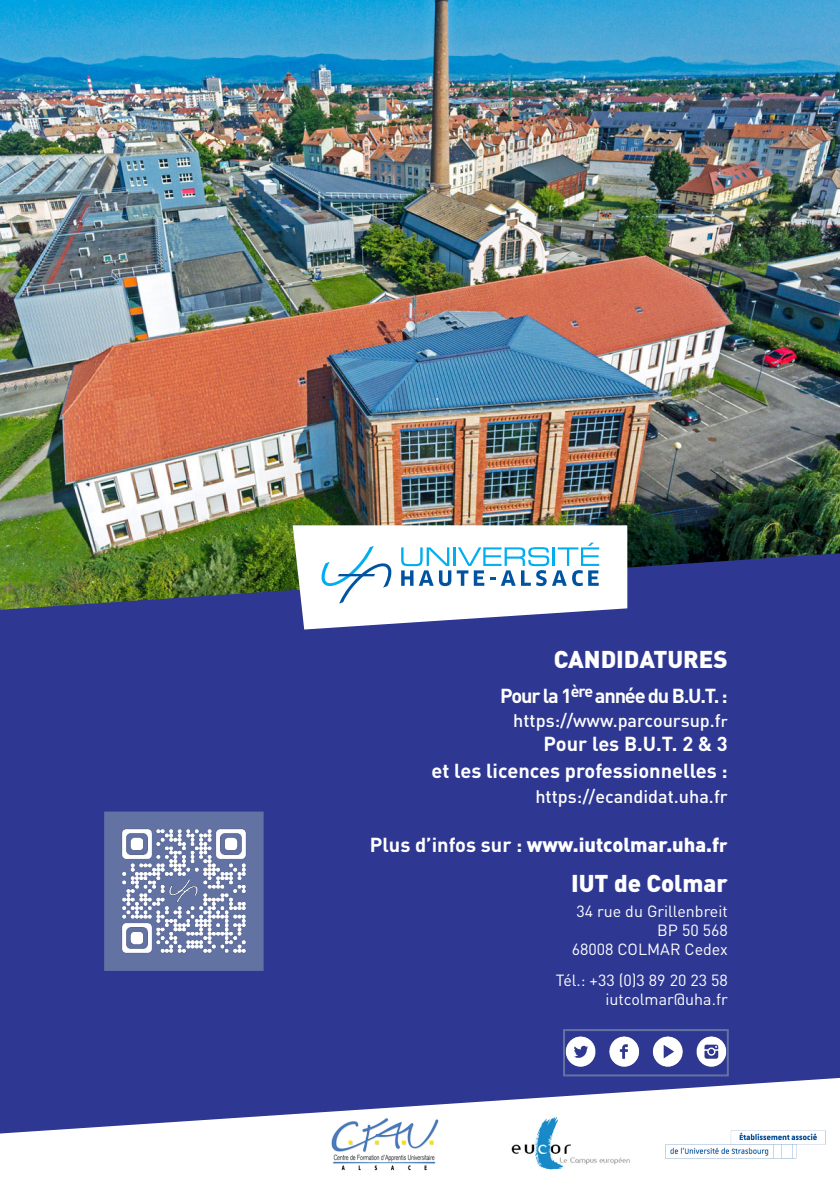
<style>
.page{position:relative;width:840px;height:1191px;background:#fff}
.page>*{position:absolute;margin:0;border:0;box-sizing:border-box;transform-origin:0 0}
.t1{font:900 24px "DIN Pro";color:#fff}
.t2{font:700 20px "DIN Pro";color:#fff}
.t3{font:900 20px "DIN Pro";color:#fff}
.t4{font:700 20px "DIN Pro";letter-spacing:-.06em;color:#fff}
.t5{font:500 18px "DIN Pro";color:#fff}
.t6{font:16px "DIN Pro";color:#fff}
.s1{font-size:16px}
.s2{font-weight:700}
.s3{font-size:18px}
</style>
<div class="page">
<img style="left:0;top:0;width:839px;height:553px">
<svg style="left:0;top:553px;width:839px;height:580px;background:#364192"></svg>
<svg style="left:292px;top:525px;width:335px;height:104px"></svg>
<img style="left:107px;top:814px;width:153px;height:154px">
<div style="left:104px;top:811px;width:159px;height:160px;border:2px solid #6272a3"></div>
<img style="left:328px;top:1115px;width:113px;height:56px">
<img style="left:504px;top:1115px;width:133px;height:55px">
<img style="left:663px;top:1117px;width:164px;height:42px">
<img style="left:565px;top:1035px;width:160px;height:32px">
<div style="left:562px;top:1029px;width:166px;height:47px;border:2px solid #6272a3"></div>
<p class="t1" style="left:553px;top:638px;width:175px">CANDIDATURES</p>
<p class="t4" style="left:500px;top:679px;width:229px">Pour la 1<sup>ère</sup> année du B.U.T. :</p>
<p class="t5" style="left:513px;top:706px;width:216px">https://www.parcoursup.f<span class="s1">r</span></p>
<p class="t2" style="left:543px;top:727px;width:186px">Pour les B.U.T. 2 &amp; 3</p>
<p class="t2" style="left:431px;top:754px;width:298px">et les licences professionnelles :</p>
<p class="t5" style="left:535px;top:781px;width:194px">https://ecandidat.uha.fr</p>
<p class="t3" style="left:369px;top:827px;width:359px"><span class="s2">Plus d’infos sur :</span> www.iutcolmar.uha.f<span class="s3">r</span></p>
<p class="t1" style="left:570px;top:862px;width:158px">IUT de Colmar</p>
<p class="t6" style="left:576px;top:898px;width:153px">34 rue du Grillenbreit</p>
<p class="t6" style="left:657px;top:917px;width:72px">BP 50 568</p>
<p class="t6" style="left:571px;top:936px;width:157px">68008 COLMAR Cedex</p>
<p class="t6" style="left:555px;top:967px;width:173px">Tél.: +33 (0)3 89 20 23 58</p>
<p class="t6" style="left:605px;top:986px;width:124px">iutcolmar@uha.fr</p>
</div>
